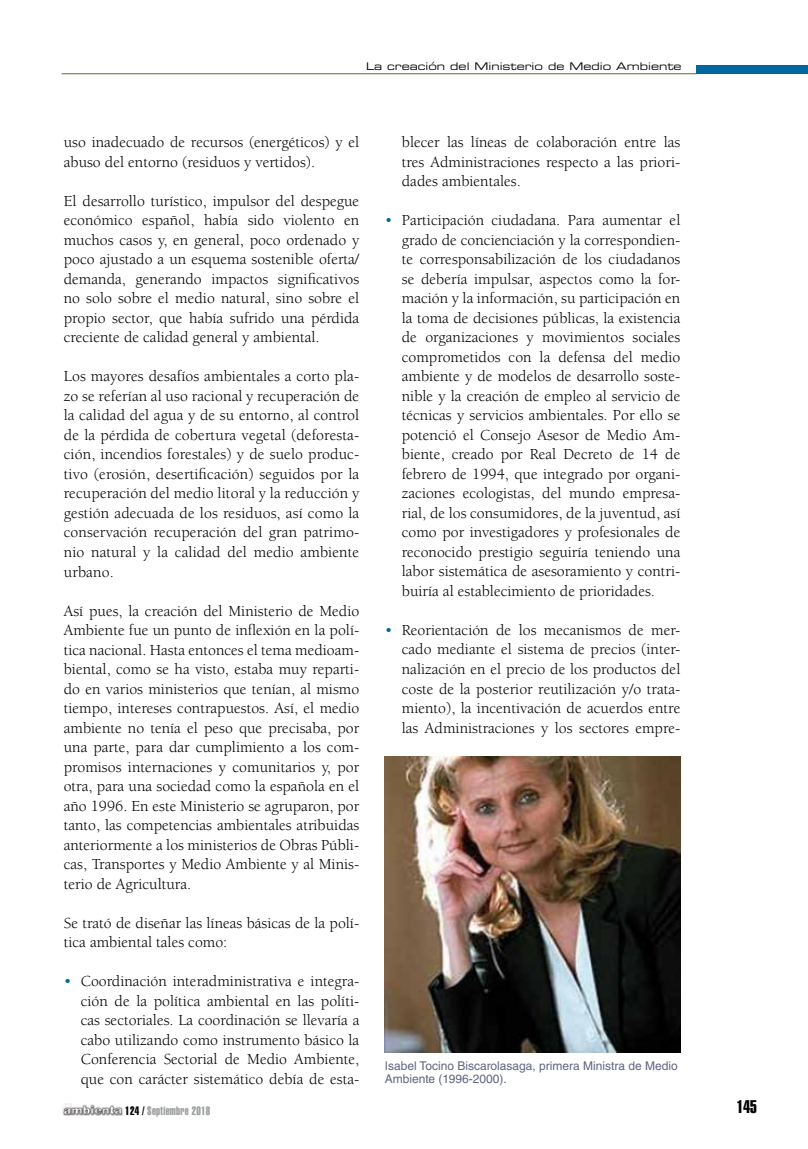
<style>
.page{position:relative;width:808px;height:1149px;background:#fff}
.page>*{position:absolute;margin:0;border:0;box-sizing:border-box;transform-origin:0 0}
.t1{font:18px "Helvetica LT Std Extra Comp";color:#000}
.t2{font:15.75px/19.5px "Berkeley Std";color:#000;text-align:justify}
.t3{font:12px/13.5px "Helvetica LT Std";color:#5f6581}
.t4{font:12px "Helvetica LT Std Extra Comp";letter-spacing:.025em;color:#9c9e9f}
.t5{font:10.5px "Eurostile LT Std Ex 2";color:#000}
.s1{color:#00689e}
.s2{color:#000}
</style>
<div class="page">
<div style="left:696px;top:65px;width:112px;height:9px;background:#00689e"></div>
<hr style="left:62px;top:73px;width:635px;height:1px;background:#5f6d27">
<img style="left:62px;top:1103px;width:61px;height:13px">
<img style="left:385px;top:756px;width:295px;height:296px">
<p class="t5" style="left:366px;top:59px;width:317px">La creación del Ministerio de Medio Ambiente</p>
<p class="t2" style="left:64px;top:133px;width:297px">uso inadecuado de recursos (energéticos) y el abuso del entorno (residuos y vertidos).</p>
<p class="t2" style="left:64px;top:191px;width:297px">El desarrollo turístico, impulsor del despegue económico español, había sido violento en muchos casos y, en general, poco ordenado y poco ajustado a un esquema sostenible oferta/ demanda, generando impactos significativos no solo sobre el medio natural, sino sobre el propio sector, que había sufrido una pérdida creciente de calidad general y ambiental.</p>
<p class="t2" style="left:64px;top:367px;width:297px">Los mayores desafíos ambientales a corto pla&shy;zo se referían al uso racional y recuperación de la calidad del agua y de su entorno, al control de la pérdida de cobertura vegetal (deforesta&shy;ción, incendios forestales) y de suelo produc&shy;tivo (erosión, desertificación) seguidos por la recuperación del medio litoral y la reducción y gestión adecuada de los residuos, así como la conservación recuperación del gran patrimo&shy;nio natural y la calidad del medio ambiente urbano.</p>
<p class="t2" style="left:64px;top:601px;width:297px">Así pues, la creación del Ministerio de Medio Ambiente fue un punto de inflexión en la polí&shy;tica nacional. Hasta entonces el tema medioam&shy;biental, como se ha visto, estaba muy reparti&shy;do en varios ministerios que tenían, al mismo tiempo, intereses contrapuestos. Así, el medio ambiente no tenía el peso que precisaba, por una parte, para dar cumplimiento a los com&shy;promisos internaciones y comunitarios y, por otra, para una sociedad como la española en el año 1996. En este Ministerio se agruparon, por tanto, las competencias ambientales atribuidas anteriormente a los ministerios de Obras Públi&shy;cas, Transportes y Medio Ambiente y al Minis&shy;terio de Agricultura.</p>
<p class="t2" style="left:64px;top:913px;width:297px">Se trató de diseñar las líneas básicas de la polí&shy;tica ambiental tales como:</p>
<p class="t2" style="left:81px;top:971px;width:280px;text-indent:-17px"><span class="s1">•</span> Coordinación interadministrativa e integra&shy;ción de la política ambiental en las políti&shy;cas sectoriales. La coordinación se llevaría a cabo utilizando como instrumento básico la Conferencia Sectorial de Medio Ambiente, que con carácter sistemático debía de esta-</p>
<p class="t2" style="left:402px;top:133px;width:280px">blecer las líneas de colaboración entre las tres Administraciones respecto a las priori&shy;dades ambientales.</p>
<p class="t2" style="left:402px;top:211px;width:280px;text-indent:-17px"><span class="s1">•</span> Participación ciudadana. Para aumentar el grado de concienciación y la correspondien&shy;te corresponsabilización de los ciudadanos se debería impulsar, aspectos como la for&shy;mación y la información, su participación en la toma de decisiones públicas, la existencia de organizaciones y movimientos sociales comprometidos con la defensa del medio ambiente y de modelos de desarrollo soste&shy;nible y la creación de empleo al servicio de técnicas y servicios ambientales. Por ello se potenció el Consejo Asesor de Medio Am&shy;biente, creado por Real Decreto de 14 de febrero de 1994, que integrado por organi&shy;zaciones ecologistas, del mundo empresa&shy;rial, de los consumidores, de la juventud, así como por investigadores y profesionales de reconocido prestigio seguiría teniendo una labor sistemática de asesoramiento y contri&shy;buiría al establecimiento de prioridades.</p>
<p class="t2" style="left:402px;top:620px;width:280px;text-indent:-17px"><span class="s1">•</span> Reorientación de los mecanismos de mer&shy;cado mediante el sistema de precios (inter&shy;nalización en el precio de los productos del coste de la posterior reutilización y/o trata&shy;miento), la incentivación de acuerdos entre las Administraciones y los sectores empre-</p>
<p class="t3" style="left:385px;top:1058px;width:294px">Isabel Tocino Biscarolasaga, primera Ministra de Medio<br>Ambiente (1996-2000).</p>
<p class="t4" style="left:125px;top:1103px;width:87px"><span class="s2">124 /</span> Septiembre 2018</p>
<p class="t1" style="left:737px;top:1095px;width:21px">145</p>
</div>
